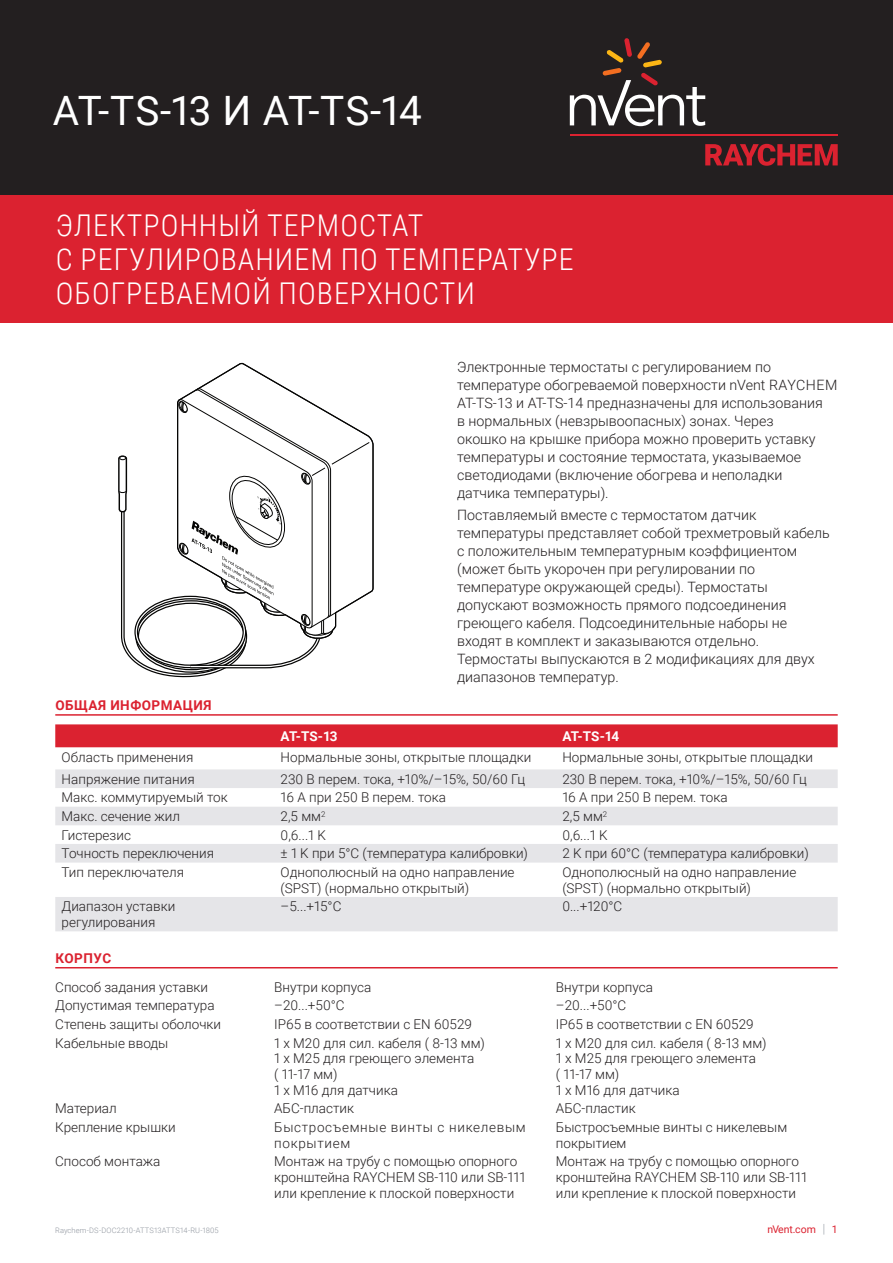
<style>
.page{position:relative;width:893px;height:1263px;background:#fff}
.page>*{position:absolute;margin:0;border:0;box-sizing:border-box;transform-origin:0 0}
.t1{font:40.5px "Roboto";color:#fff}
.t2{font:300 30px/33.8px "Roboto Condensed";letter-spacing:.035em;color:#fff}
.t3{font:300 14.25px/18px "Roboto";color:#231f20}
.t4{font:300 13.5px/15.8px "Roboto";color:#231f20}
.t5{font:300 13.5px/15.8px "Roboto";letter-spacing:.05em;color:#231f20}
.t6{font:700 13.5px "Roboto";letter-spacing:.035em;color:#db2230}
.t7{font:700 13.5px "Roboto";color:#fff}
.t8{font:10.5px "Roboto";color:#db2230}
.t9{font:300 7.5px "Roboto";letter-spacing:.015em;color:#8f959e}
.s1{font-weight:300;font-size:12.6px;color:#8f959e}
</style>
<div class="page">
<div style="left:0;top:0;width:893px;height:196px;background:#231f20"></div>
<svg style="left:705px;top:144px;width:133px;height:22px"></svg>
<hr style="left:570px;top:134px;width:268px;height:2px;background:#db2230">
<svg style="left:570px;top:38px;width:135px;height:88px"></svg>
<div style="left:0;top:196px;width:893px;height:127px;background:#db2230"></div>
<hr style="left:55px;top:714px;width:783px;height:2px;background:#db2230">
<div style="left:55px;top:724px;width:783px;height:23px;background:#db2230"></div>
<svg style="left:55px;top:769px;width:783px;height:162px;fill:#e5e5e8"></svg>
<hr style="left:55px;top:967px;width:783px;height:1px;background:#db2230">
<svg style="left:198px;top:362px;width:176px;height:231px"></svg>
<svg style="left:118px;top:388px;width:252px;height:290px"></svg>
<h1 class="t1" style="left:53px;top:82px;width:371px">AT-TS-13 И AT-TS-14</h1>
<h2 class="t2" style="left:56px;top:208px;width:519px">ЭЛЕКТРОННЫЙ ТЕРМОСТАТ<br>С РЕГУЛИРОВАНИЕМ ПО ТЕМПЕРАТУРЕ<br>ОБОГРЕВАЕМОЙ ПОВЕРХНОСТИ</h2>
<p class="t6" style="left:56px;top:696px;width:157px">ОБЩАЯ ИНФОРМАЦИЯ</p>
<p class="t3" style="left:457px;top:358px;width:382px">Электронные термостаты с регулированием по температуре обогреваемой поверхности nVent RAYCHEM AT-TS-13 и AT-TS-14 предназначены для использования<br>в нормальных (невзрывоопасных) зонах. Через<br>окошко на крышке прибора можно проверить уставку температуры и состояние термостата, указываемое светодиодами (включение обогрева и неполадки датчика температуры).</p>
<p class="t3" style="left:457px;top:506px;width:374px">Поставляемый вместе с термостатом датчик температуры представляет собой трехметровый кабель с положительным температурным коэффициентом (может быть укорочен при регулировании по температуре окружающей среды). Термостаты допускают возможность прямого подсоединения греющего кабеля. Подсоединительные наборы не входят в комплект и заказываются отдельно.<br>Термостаты выпускаются в 2 модификациях для двух диапазонов температур.</p>
<p class="t7" style="left:281px;top:727px;width:59px">AT-TS-13</p>
<p class="t7" style="left:562px;top:727px;width:59px">AT-TS-14</p>
<p class="t4" style="left:62px;top:748px;width:133px">Область применения</p>
<p class="t4" style="left:281px;top:748px;width:252px">Нормальные зоны, открытые площадки</p>
<p class="t4" style="left:562px;top:748px;width:252px">Нормальные зоны, открытые площадки</p>
<p class="t4" style="left:62px;top:771px;width:135px">Напряжение питания</p>
<p class="t4" style="left:281px;top:771px;width:246px">230 В перем. тока, +10%/–15%, 50/60 Гц</p>
<p class="t4" style="left:562px;top:771px;width:246px">230 В перем. тока, +10%/–15%, 50/60 Гц</p>
<p class="t4" style="left:62px;top:789px;width:168px">Макс. коммутируемый ток</p>
<p class="t4" style="left:281px;top:789px;width:167px">16 A при 250 В перем. тока</p>
<p class="t4" style="left:562px;top:789px;width:167px">16 A при 250 В перем. тока</p>
<p class="t4" style="left:62px;top:808px;width:120px">Макс. сечение жил</p>
<p class="t4" style="left:281px;top:808px;width:46px">2,5 мм<sup>2</sup></p>
<p class="t4" style="left:562px;top:808px;width:46px">2,5 мм<sup>2</sup></p>
<p class="t4" style="left:62px;top:826px;width:71px">Гистерезис</p>
<p class="t4" style="left:281px;top:826px;width:47px">0,6...1 K</p>
<p class="t4" style="left:562px;top:826px;width:47px">0,6...1 K</p>
<p class="t4" style="left:62px;top:845px;width:154px">Точность переключения</p>
<p class="t4" style="left:281px;top:845px;width:249px">± 1 K при 5°C (температура калибровки)</p>
<p class="t4" style="left:562px;top:845px;width:248px">2 K при 60°C (температура калибровки)</p>
<p class="t4" style="left:62px;top:864px;width:124px">Тип переключателя</p>
<p class="t4" style="left:281px;top:864px;width:235px">Однополюсный на одно направление (SPST) (нормально открытый)</p>
<p class="t4" style="left:562px;top:864px;width:235px">Однополюсный на одно направление (SPST) (нормально открытый)</p>
<p class="t4" style="left:62px;top:898px;width:115px">Диапазон уставки регулирования</p>
<p class="t4" style="left:281px;top:898px;width:62px">–5...+15°C</p>
<p class="t4" style="left:562px;top:898px;width:62px">0...+120°C</p>
<p class="t6" style="left:56px;top:948px;width:57px">КОРПУС</p>
<p class="t4" style="left:55px;top:978px;width:154px">Способ задания уставки</p>
<p class="t4" style="left:274px;top:978px;width:99px">Внутри корпуса</p>
<p class="t4" style="left:556px;top:978px;width:99px">Внутри корпуса</p>
<p class="t4" style="left:55px;top:997px;width:161px">Допустимая температура</p>
<p class="t4" style="left:274px;top:997px;width:72px">–20...+50°C</p>
<p class="t4" style="left:556px;top:997px;width:72px">–20...+50°C</p>
<p class="t4" style="left:55px;top:1016px;width:167px">Степень защиты оболочки</p>
<p class="t4" style="left:274px;top:1016px;width:199px">IP65 в соответствии с EN 60529</p>
<p class="t4" style="left:556px;top:1016px;width:199px">IP65 в соответствии с EN 60529</p>
<p class="t4" style="left:55px;top:1034px;width:115px">Кабельные вводы</p>
<p class="t4" style="left:274px;top:1034px;width:212px">1 x M20 для сил. кабеля ( 8-13 мм)<br>1 х М25 для греющего элемента<br>( 11-17 мм)<br>1 x M16 для датчика</p>
<p class="t4" style="left:556px;top:1034px;width:212px">1 x M20 для сил. кабеля ( 8-13 мм)<br>1 х М25 для греющего элемента<br>( 11-17 мм)<br>1 x M16 для датчика</p>
<p class="t4" style="left:55px;top:1100px;width:63px">Материал</p>
<p class="t4" style="left:274px;top:1100px;width:81px">АБС-пластик</p>
<p class="t4" style="left:556px;top:1100px;width:81px">АБС-пластик</p>
<p class="t4" style="left:55px;top:1119px;width:122px">Крепление крышки</p>
<p class="t5" style="left:274px;top:1119px;width:253px">Быстросъемные винты с никелевым покрытием</p>
<p class="t4" style="left:556px;top:1119px;width:233px">Быстросъемные винты с никелевым покрытием</p>
<p class="t4" style="left:55px;top:1153px;width:107px">Способ монтажа</p>
<p class="t4" style="left:274px;top:1153px;width:253px">Монтаж на трубу с помощью опорного кронштейна RAYCHEM SB-110 или SB-111 или крепление к плоской поверхности</p>
<p class="t4" style="left:556px;top:1153px;width:253px">Монтаж на трубу с помощью опорного кронштейна RAYCHEM SB-110 или SB-111 или крепление к плоской поверхности</p>
<p class="t9" style="left:55px;top:1225px;width:165px">Raychem-DS-DOC2210-ATTS13ATTS14-RU-1805</p>
<p class="t8" style="left:767px;top:1222px;width:72px">nVent.com <span class="s1">|</span> 1</p>
</div>
